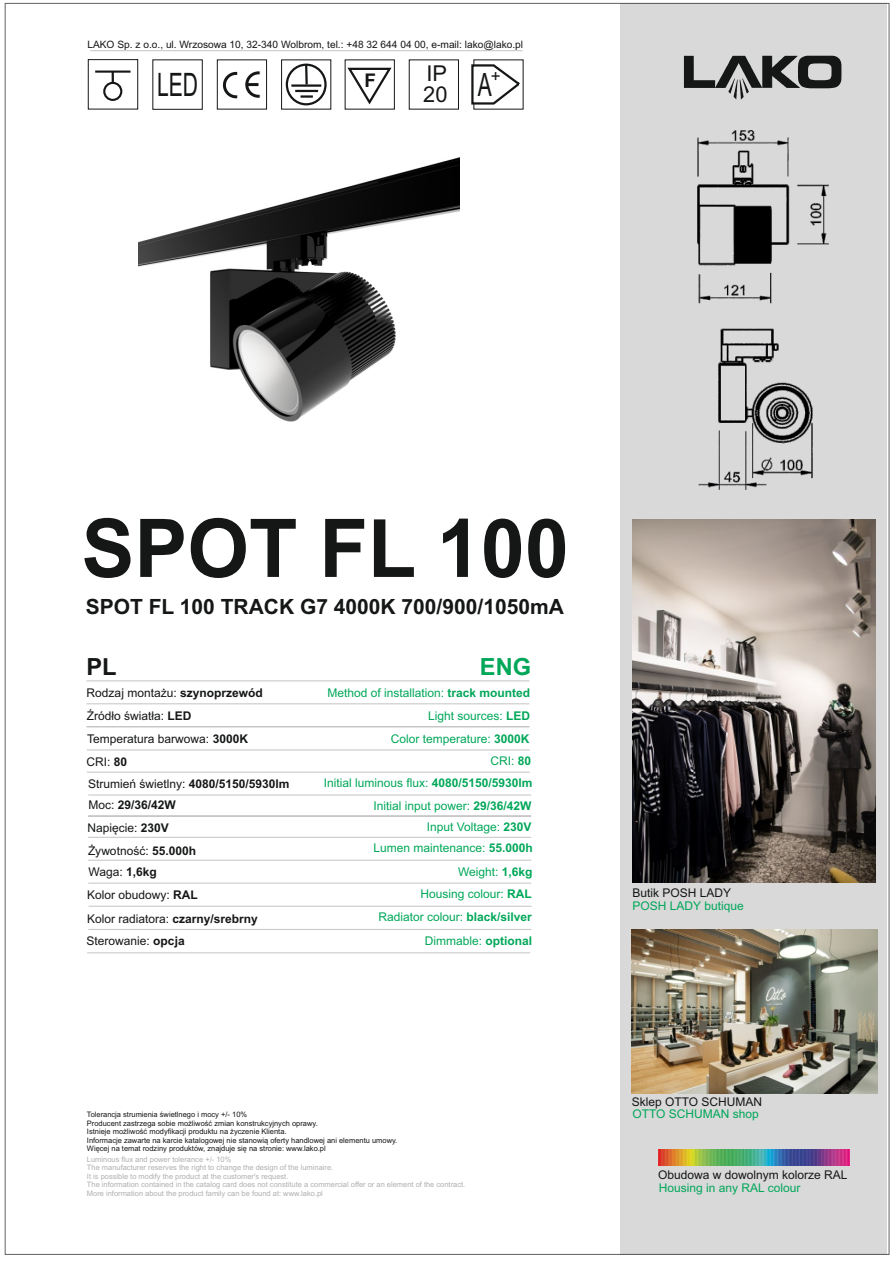
<style>
.page{position:relative;width:893px;height:1263px;background:#fff}
.page>*{position:absolute;margin:0;border:0;box-sizing:border-box;transform-origin:0 0}
.t1{font:700 81px "Arial";color:#151616}
.t2{font:32.25px "Arial";color:#151616;scale:.65 1}
.t3{font:700 23.7px "Arial";color:#00a759}
.t4{font:700 23.7px "Arial";color:#151616}
.t5{font:21.9px/21.8px "Arial";color:#151616}
.t6{font:700 21px "Arial";color:#151616}
.t7{font:700 18.9px "Arial";color:#151616}
.t8{font:12px/21.6px "Arial";color:#00a759;text-align:right}
.t9{font:12px/23.1px "Arial";color:#151616}
.t10{font:700 12px/21.6px "Arial";color:#151616}
.t11{font:10.2px "Arial";color:#151616}
.t12{font:7.5px/8.4px "Arial";color:#afb0b0}
.t13{font:7.5px/8.4px "Arial";color:#151616}
.s1{font-weight:700}
.s2{font-weight:400}
</style>
<div class="page">
<hr style="left:86px;top:681px;width:443px;height:1px;background:#c4c4c5">
<hr style="left:86px;top:703px;width:443px;height:1px;background:#c4c4c5">
<hr style="left:88px;top:816px;width:443px;height:1px;background:#c4c4c5">
<hr style="left:90px;top:50px;width:433px;height:1px;background:#c4c4c5">
<div style="left:152px;top:59px;width:51px;height:51px;border:1px solid #151616"></div>
<div style="left:88px;top:59px;width:50px;height:50px;border:1px solid #151616"></div>
<div style="left:345px;top:59px;width:50px;height:51px;border:1px solid #151616"></div>
<svg style="left:345px;top:66px;width:49px;height:39px"></svg>
<div style="left:223px;top:72px;width:26px;height:26px;border:3px solid #151616;border-radius:50%"></div>
<svg style="left:237px;top:65px;width:31px;height:38px"></svg>
<div style="left:217px;top:59px;width:50px;height:51px;border:1px solid #151616"></div>
<div style="left:286px;top:64px;width:41px;height:41px;border:2px solid #151616;border-radius:50%"></div>
<svg style="left:304px;top:63px;width:5px;height:21px"></svg>
<hr style="left:291px;top:84px;width:30px;height:3px;background:#151616">
<hr style="left:295px;top:90px;width:23px;height:2px;background:#151616">
<svg style="left:300px;top:95px;width:13px;height:3px"></svg>
<svg style="left:471px;top:63px;width:53px;height:47px"></svg>
<svg style="left:112px;top:73px;width:2px;height:9px"></svg>
<div style="left:620px;top:4px;width:267px;height:1250px;background:#d9d9da"></div>
<svg style="left:684px;top:56px;width:157px;height:43px"></svg>
<img style="left:658px;top:1149px;width:191px;height:16px">
<hr style="left:86px;top:726px;width:443px;height:1px;background:#c4c4c5">
<hr style="left:88px;top:795px;width:443px;height:1px;background:#c4c4c5">
<hr style="left:88px;top:837px;width:443px;height:1px;background:#c4c4c5">
<hr style="left:88px;top:860px;width:443px;height:1px;background:#c4c4c5">
<hr style="left:88px;top:883px;width:443px;height:1px;background:#c4c4c5">
<hr style="left:89px;top:906px;width:443px;height:1px;background:#c4c4c5">
<hr style="left:88px;top:929px;width:443px;height:1px;background:#c4c4c5">
<div style="left:103px;top:82px;width:19px;height:19px;border:2px solid #151616;border-radius:50%"></div>
<hr style="left:95px;top:71px;width:36px;height:2px;background:#151616">
<img style="left:138px;top:157px;width:322px;height:265px">
<hr style="left:87px;top:952px;width:443px;height:1px;background:#c4c4c5">
<hr style="left:87px;top:750px;width:443px;height:1px;background:#c4c4c5">
<img style="left:698px;top:130px;width:131px;height:360px">
<hr style="left:87px;top:772px;width:443px;height:1px;background:#c4c4c5">
<img style="left:632px;top:930px;width:245px;height:163px">
<img style="left:632px;top:519px;width:243px;height:364px">
<h3 class="t11" style="left:87px;top:40px;width:437px">LAKO Sp. z o.o., ul. Wrzosowa 10, 32-340 Wolbrom, tel.: +48 32 644 04 00, e-mail: lako@lako.pl</h3>
<h2 class="t2" style="left:157px;top:72px;width:65px">LED</h2>
<h3 class="t7" style="left:364px;top:74px;width:13px">F</h3>
<h3 class="t5" style="left:423px;top:64px;width:79px">IP<br>20 <sup>A</sup><sup>+</sup></h3>
<h1 class="t1" style="left:82px;top:518px;width:489px">SPOT FL 100</h1>
<h3 class="t6" style="left:86px;top:598px;width:480px">SPOT FL 100 TRACK G7 4000K 700/900/1050mA</h3>
<h3 class="t4" style="left:86px;top:658px;width:32px">PL</h3>
<h3 class="t3" style="left:480px;top:658px;width:53px">ENG</h3>
<h3 class="t8" style="left:327px;top:682px;width:204px;line-height:23.1px">Method of installation: <span class="s1">track mounted<br></span>Light sources: <span class="s1">LED<br></span>Color temperature: <span class="s1">3000K</span></h3>
<h3 class="t8" style="left:324px;top:773px;width:211px">Initial luminous flux: <span class="s1">4080/5150/5930lm<br></span>Initial input power: <span class="s1">29/36/42W<br></span>Input Voltage: <span class="s1">230V<br></span>Lumen maintenance: <span class="s1">55.000h</span></h3>
<h3 class="t8" style="left:421px;top:861px;width:114px;line-height:22.8px">Weight: <span class="s1">1,6kg<br></span>Housing colour: <span class="s1">RAL</span></h3>
<h3 class="t8" style="left:425px;top:931px;width:109px">Dimmable: <span class="s1">optional</span></h3>
<h3 class="t9" style="left:87px;top:682px;width:178px">Rodzaj montażu: <span class="s1">szynoprzewód<br></span>Źródło światła: <span class="s1">LED<br></span>Temperatura barwowa: <span class="s1">3000K</span></h3>
<h3 class="t10" style="left:88px;top:774px;width:203px"><span class="s2">Strumień świetlny:</span> 4080/5150/5930lm<br><span class="s2">Moc:</span> 29/36/42W</h3>
<h3 class="t9" style="left:88px;top:817px;width:110px">Napięcie: <span class="s1">230V<br></span>Żywotność: <span class="s1">55.000h</span></h3>
<h3 class="t9" style="left:87px;top:861px;width:112px">Waga: <span class="s1">1,6kg<br></span>Kolor obudowy: <span class="s1">RAL</span></h3>
<h3 class="t9" style="left:87px;top:930px;width:100px">Sterowanie: <span class="s1">opcja</span></h3>
<h3 class="t9" style="left:87px;top:751px;width:42px">CRI: <span class="s1">80</span></h3>
<h3 class="t8" style="left:491px;top:751px;width:42px">CRI: <span class="s1">80</span></h3>
<h3 class="t9" style="left:87px;top:908px;width:172px">Kolor radiatora: <span class="s1">czarny/srebrny</span></h3>
<h3 class="t8" style="left:378px;top:907px;width:155px">Radiator colour: <span class="s1">black/silver</span></h3>
<p class="t13" style="left:87px;top:1111px;width:312px">Tolerancja strumienia świetlnego i mocy +/- 10%<br>Producent zastrzega sobie możliwość zmian konstrukcyjnych oprawy.<br>Istnieje możliwość modyfikacji produktu na życzenie Klienta.<br>Informacje zawarte na karcie katalogowej nie stanowią oferty handlowej ani elementu umowy.<br>Więcej na temat rodziny produktów, znajduje się na stronie: www.lako.pl</p>
<p class="t12" style="left:87px;top:1156px;width:380px">Luminous flux and power tolerance +/- 10%<br>The manufacturer reserves the right to change the design of the luminaire.<br>It is possible to modify the product at the customer's request.<br>The information contained in the catalog card does not constitute a commercial offer or an element of the contract.<br>More information about the product family can be found at: www.lako.pl</p>
<h3 class="t9" style="left:632px;top:882px;width:100px">Butik POSH LADY</h3>
<h3 class="t8" style="left:633px;top:896px;width:113px">POSH LADY butique</h3>
<h3 class="t9" style="left:632px;top:1091px;width:132px">Sklep OTTO SCHUMAN</h3>
<h3 class="t8" style="left:632px;top:1104px;width:128px">OTTO SCHUMAN shop</h3>
<h3 class="t9" style="left:658px;top:1164px;width:191px">Obudowa w dowolnym kolorze RAL</h3>
<h3 class="t8" style="left:659px;top:1178px;width:143px">Housing in any RAL colour</h3>
</div>
